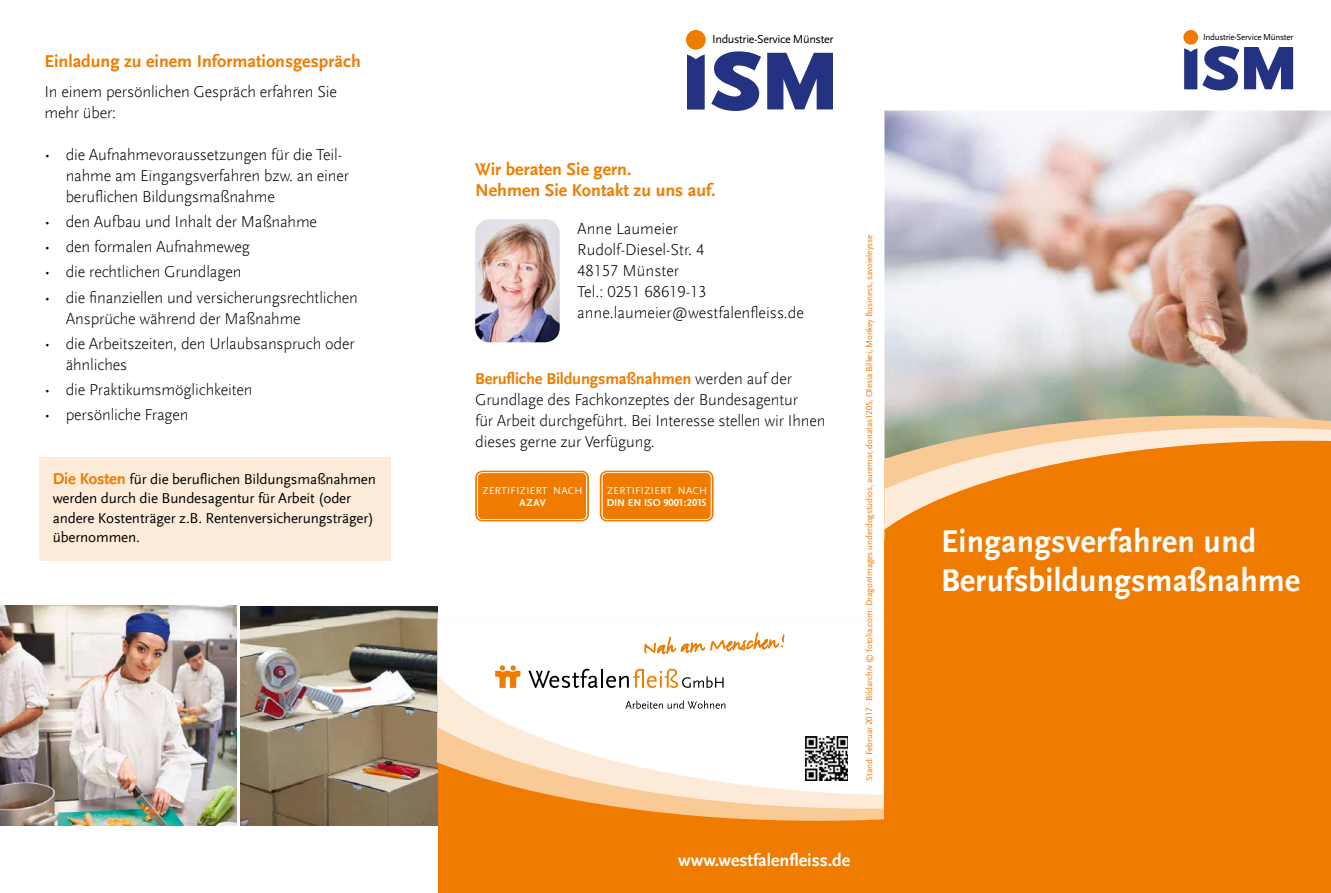
<style>
.page{position:relative;width:1331px;height:893px;background:#fff}
.page>*{position:absolute;margin:0;border:0;box-sizing:border-box;transform-origin:0 0}
.t1{font:700 33px/39.6px "Scala Sans Offc";letter-spacing:.01em;color:#fff}
.t2{font:700 18px/21px "Scala Sans Offc";color:#ef7c00}
.t3{font:700 18px "Scala Sans Offc";color:#fff}
.t4{font:300 16.5px/21px "Scala Sans Offc";letter-spacing:-.01em;color:#000}
.t5{font:15px/19.5px "Scala Sans Offc";letter-spacing:-.01em;color:#000}
.t6{font:12.15px "Scala Sans OT";letter-spacing:-.03em;color:#000}
.t7{font:10.5px "Scala Sans Offc";letter-spacing:.03em;color:#fff}
.t8{font:700 10.5px "Scala Sans Offc";color:#fff}
.t9{font:9px "Scala Sans Offc";letter-spacing:-.01em;color:#ef7c00}
.t10{font:9px "Scala Sans OT";letter-spacing:-.03em;color:#000}
.s1{font-weight:700;font-size:16.5px;color:#ef7c00}
.s2{font-weight:700;color:#ef7c00}
</style>
<div class="page">
<img style="left:884px;top:111px;width:447px;height:301px">
<img style="left:241px;top:606px;width:197px;height:219px">
<div style="left:438px;top:673px;width:447px;height:220px;background:#ef7c00"></div>
<svg style="left:633px;top:809px;width:251px;height:12px;fill:#f9c996"></svg>
<svg style="left:551px;top:795px;width:333px;height:14px;background:#f9cfa2"></svg>
<svg style="left:438px;top:620px;width:446px;height:175px;fill:#fff"></svg>
<svg style="left:495px;top:665px;width:25px;height:23px"></svg>
<svg style="left:528px;top:669px;width:196px;height:19px"></svg>
<svg style="left:625px;top:700px;width:100px;height:9px"></svg>
<svg style="left:645px;top:629px;width:140px;height:25px"></svg>
<svg style="left:802px;top:734px;width:49px;height:49px"></svg>
<img style="left:805px;top:737px;width:43px;height:43px">
<img style="left:475px;top:219px;width:85px;height:123px">
<svg style="left:884px;top:412px;width:447px;height:12px;background:#beb598"></svg>
<svg style="left:884px;top:424px;width:447px;height:13px;background:#e0caa7"></svg>
<svg style="left:884px;top:437px;width:447px;height:103px;background:#f09532"></svg>
<div style="left:884px;top:540px;width:447px;height:353px;background:#ef7c00"></div>
<div style="left:39px;top:457px;width:352px;height:104px;background:#fdebd9"></div>
<svg style="left:711px;top:51px;width:122px;height:60px"></svg>
<div style="left:686px;top:30px;width:20px;height:20px;background:#ef7c00;border-radius:50%"></div>
<svg style="left:687px;top:55px;width:18px;height:55px"></svg>
<div style="left:1183px;top:30px;width:15px;height:15px;background:#ef7c00;border-radius:50%"></div>
<svg style="left:1184px;top:46px;width:109px;height:44px"></svg>
<img style="left:0;top:606px;width:237px;height:219px">
<div style="left:600px;top:471px;width:113px;height:50px;border:6px solid #ef7c00;border-radius:4px"></div>
<div style="left:602px;top:472px;width:110px;height:48px;border:2px solid #fff;border-radius:4px"></div>
<div style="left:603px;top:473px;width:108px;height:46px;background:#ef7c00;border-radius:4px"></div>
<div style="left:475px;top:471px;width:114px;height:50px;border:6px solid #ef7c00;border-radius:4px"></div>
<div style="left:477px;top:472px;width:110px;height:48px;border:2px solid #fff;border-radius:4px"></div>
<div style="left:478px;top:473px;width:108px;height:46px;background:#ef7c00;border-radius:4px"></div>
<p class="t2" style="left:44px;top:51px;width:318px">Einladung zu einem Informationsgespräch</p>
<p class="t4" style="left:44px;top:81px;width:294px">In einem persönlichen Gespräch erfahren Sie mehr über:</p>
<p class="t4" style="left:66px;top:144px;width:285px;text-indent:-21px">• die Aufnahmevoraussetzungen für die Teil&shy;nahme am Eingangsverfahren bzw. an einer beruflichen Bildungsmaßnahme</p>
<p class="t4" style="left:44px;top:211px;width:274px">• den Aufbau und Inhalt der Maßnahme</p>
<p class="t4" style="left:44px;top:237px;width:207px">• den formalen Aufnahmeweg</p>
<p class="t4" style="left:44px;top:262px;width:198px">• die rechtlichen Grundlagen</p>
<p class="t4" style="left:66px;top:287px;width:294px;text-indent:-21px">• die finanziellen und versicherungsrechtlichen<br>Ansprüche während der Maßnahme</p>
<p class="t4" style="left:66px;top:333px;width:291px;text-indent:-21px">• die Arbeitszeiten, den Urlaubsanspruch oder ähnliches</p>
<p class="t4" style="left:44px;top:380px;width:210px">• die Praktikumsmöglichkeiten</p>
<p class="t4" style="left:44px;top:405px;width:146px">• persönliche Fragen</p>
<p class="t5" style="left:53px;top:469px;width:325px"><span class="s1">Die Kosten</span> für die beruflichen Bildungsmaßnahmen werden durch die Bundesagentur für Arbeit (oder andere Kostenträger z.B. Rentenversicherungsträger) übernommen.</p>
<p class="t6" style="left:712px;top:33px;width:123px">Industrie-Service Münster</p>
<p class="t10" style="left:1203px;top:32px;width:92px">Industrie-Service Münster</p>
<p class="t2" style="left:475px;top:159px;width:242px">Wir beraten Sie gern.<br>Nehmen Sie Kontakt zu uns auf.</p>
<p class="t4" style="left:577px;top:218px;width:228px">Anne Laumeier<br>Rudolf-Diesel-Str. 4<br>48157 Münster<br>Tel.: 0251 68619-13 anne.laumeier@westfalenfleiss.de</p>
<p class="t4" style="left:475px;top:368px;width:352px"><span class="s2">Berufliche Bildungsmaßnahmen</span> werden auf der Grundlage des Fachkonzeptes der Bundesagentur<br>für Arbeit durchgeführt. Bei Interesse stellen wir Ihnen dieses gerne zur Verfügung.</p>
<p class="t7" style="left:482px;top:485px;width:102px">ZERTIFIZIERT NACH</p>
<p class="t8" style="left:519px;top:497px;width:28px">AZAV</p>
<p class="t7" style="left:607px;top:485px;width:102px">ZERTIFIZIERT NACH</p>
<p class="t8" style="left:607px;top:497px;width:102px">DIN EN ISO 9001:2015</p>
<p class="t9" style="left:864px;top:781px;width:547px;rotate:-90deg">Stand: Februar 2017 · Bildarchiv © fotolia.com: DragonImages underdogstudios, auremar, donatas1205, Olesia Bilkei, Monkey Business, savoieleysse</p>
<p class="t3" style="left:678px;top:850px;width:173px">www.westfalenfleiss.de</p>
<h1 class="t1" style="left:941px;top:521px;width:360px">Eingangsverfahren und<br>Berufsbildungsmaßnahme</h1>
</div>
